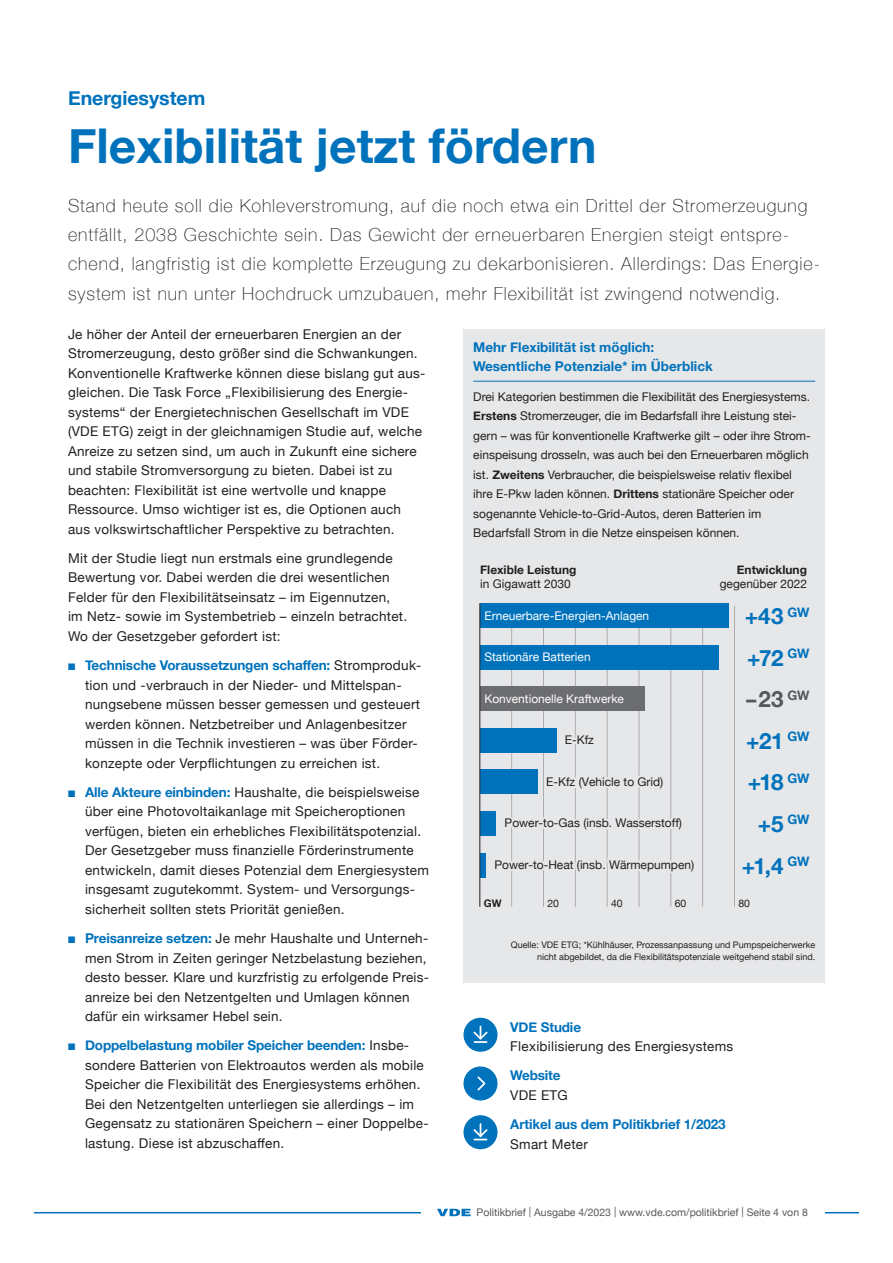
<style>
.page{position:relative;width:893px;height:1263px;background:#fff}
.page>*{position:absolute;margin:0;border:0;box-sizing:border-box;transform-origin:0 0}
.t1{font:700 48px "Helvetica Neue";color:#0072bc}
.t2{font:700 22.35px/41.5px "Helvetica Neue";letter-spacing:-.01em;color:#0072bc;text-align:right}
.t3{font:700 19.5px "Helvetica Neue";color:#0072bc}
.t4{font:100 18px/29.2px "Helvetica Neue";letter-spacing:.05em;color:#231f20}
.t5{font:13.5px/19.5px "Helvetica Neue";letter-spacing:.02em;color:#231f20}
.t6{font:700 13.5px/19.5px "Helvetica Neue";color:#0072bc}
.t7{font:12px/19.5px "Helvetica Neue";color:#231f20}
.t8{font:12px "Helvetica Neue";color:#fff}
.t9{font:700 12px "Helvetica Neue";color:#231f20}
.t10{font:10.5px "Helvetica Neue";color:#57585a}
.t11{font:10.5px "Helvetica Neue";color:#231f20}
.t12{font:700 10.5px "Helvetica Neue";color:#231f20}
.t13{font:9px/12px "Helvetica Neue";color:#231f20;text-align:right}
.s1{color:#0072bc}
.s2{font-weight:700;color:#0072bc}
.s3{font-weight:700}
.s4{color:#57585a}
</style>
<div class="page">
<hr style="left:34px;top:1212px;width:825px;height:1px;background:#0072bc">
<div style="left:422px;top:1197px;width:403px;height:19px;background:#fff"></div>
<svg style="left:437px;top:1209px;width:34px;height:7px"></svg>
<svg style="left:463px;top:1066px;width:34px;height:34px"></svg>
<div style="left:463px;top:329px;width:362px;height:653px;background:#e6e7e9"></div>
<hr style="left:473px;top:381px;width:342px;height:1px;background:#0072bc">
<svg style="left:463px;top:1115px;width:34px;height:34px"></svg>
<svg style="left:463px;top:1018px;width:34px;height:34px"></svg>
<hr style="left:511px;top:606px;width:1px;height:300px;background:#231f20">
<hr style="left:543px;top:606px;width:1px;height:300px;background:#231f20">
<hr style="left:575px;top:606px;width:1px;height:300px;background:#231f20">
<hr style="left:607px;top:606px;width:1px;height:300px;background:#231f20">
<hr style="left:639px;top:606px;width:1px;height:300px;background:#231f20">
<hr style="left:671px;top:606px;width:1px;height:300px;background:#231f20">
<hr style="left:702px;top:606px;width:1px;height:300px;background:#231f20">
<hr style="left:734px;top:606px;width:1px;height:300px;background:#231f20">
<div style="left:480px;top:686px;width:165px;height:25px;background:#6c6d70"></div>
<div style="left:480px;top:603px;width:248px;height:25px;background:#0072bc"></div>
<div style="left:480px;top:728px;width:76px;height:25px;background:#0072bc"></div>
<div style="left:480px;top:853px;width:6px;height:24px;background:#0072bc"></div>
<div style="left:480px;top:811px;width:16px;height:25px;background:#0072bc"></div>
<div style="left:480px;top:770px;width:58px;height:24px;background:#0072bc"></div>
<div style="left:480px;top:645px;width:239px;height:24px;background:#0072bc"></div>
<svg style="left:575px;top:729px;width:1px;height:22px"></svg>
<svg style="left:491px;top:765px;width:181px;height:141px"></svg>
<hr style="left:479px;top:603px;width:1px;height:303px;background:#231f20">
<h3 class="t3" style="left:68px;top:86px;width:139px">Energiesystem</h3>
<h1 class="t1" style="left:68px;top:116px;width:530px">Flexibilität jetzt fördern</h1>
<p class="t4" style="left:68px;top:190px;width:753px">Stand heute soll die Kohleverstromung, auf die noch etwa ein Drittel der Stromerzeugung entfällt, 2038 Geschichte sein. Das Gewicht der erneuerbaren Energien steigt entspre&shy;chend, langfristig ist die komplette Erzeugung zu dekarbonisieren. Allerdings: Das Energie&shy;system ist nun unter Hochdruck umzubauen, mehr Flexibilität ist zwingend notwendig.</p>
<p class="t5" style="left:68px;top:325px;width:359px">Je höher der Anteil der erneuerbaren Energien an der Stromerzeugung, desto größer sind die Schwankungen.<br>Konventionelle Kraftwerke können diese bislang gut aus&shy;gleichen. Die Task Force „Flexibilisierung des Energie&shy;systems“ der Energietechnischen Gesellschaft im VDE (VDE ETG) zeigt in der gleichnamigen Studie auf, welche Anreize zu setzen sind, um auch in Zukunft eine sichere und stabile Stromversorgung zu bieten. Dabei ist zu beachten: Flexibilität ist eine wertvolle und knappe Ressource. Umso wichtiger ist es, die Optionen auch aus volkswirtschaftlicher Perspektive zu betrachten.</p>
<p class="t5" style="left:68px;top:549px;width:341px">Mit der Studie liegt nun erstmals eine grundlegende Bewertung vor. Dabei werden die drei wesentlichen Felder für den Flexibilitätseinsatz – im Eigennutzen, im Netz- sowie im Systembetrieb – einzeln betrachtet.<br>Wo der Gesetzgeber gefordert ist:</p>
<p class="t5" style="left:85px;top:656px;width:338px;text-indent:-17px"><span class="s1">■</span> <span class="s2">Technische Voraussetzungen schaffen:</span> Stromproduk&shy;tion und -verbrauch in der Nieder- und Mittelspan&shy;nungsebene müssen besser gemessen und gesteuert werden können. Netzbetreiber und Anlagenbesitzer müssen in die Technik investieren – was über Förder&shy;konzepte oder Verpflichtungen zu erreichen ist.</p>
<p class="t5" style="left:85px;top:783px;width:345px;text-indent:-17px"><span class="s1">■</span> <span class="s2">Alle Akteure einbinden:</span> Haushalte, die beispielsweise über eine Photovoltaikanlage mit Speicheroptionen verfügen, bieten ein erhebliches Flexibilitätspotenzial.<br>Der Gesetzgeber muss finanzielle Förderinstrumente entwickeln, damit dieses Potenzial dem Energiesystem insgesamt zugutekommt. System- und Versorgungs&shy;sicherheit sollten stets Priorität genießen.</p>
<p class="t5" style="left:85px;top:929px;width:346px;text-indent:-17px"><span class="s1">■</span> <span class="s2">Preisanreize setzen:</span> Je mehr Haushalte und Unterneh&shy;men Strom in Zeiten geringer Netzbelastung beziehen, desto besser. Klare und kurzfristig zu erfolgende Preis&shy;anreize bei den Netzentgelten und Umlagen können dafür ein wirksamer Hebel sein.</p>
<p class="t5" style="left:85px;top:1037px;width:345px;text-indent:-17px"><span class="s1">■</span> <span class="s2">Doppelbelastung mobiler Speicher beenden:</span> Insbe&shy;sondere Batterien von Elektroautos werden als mobile Speicher die Flexibilität des Energiesystems erhöhen.<br>Bei den Netzentgelten unterliegen sie allerdings – im Gegensatz zu stationären Speichern – einer Doppelbe&shy;lastung. Diese ist abzuschaffen.</p>
<p class="t6" style="left:473px;top:337px;width:241px">Mehr Flexibilität ist möglich:<br>Wesentliche Potenziale* im Überblick</p>
<p class="t7" style="left:473px;top:387px;width:339px">Drei Kategorien bestimmen die Flexibilität des Energiesystems.<br><span class="s3">Erstens</span> Stromerzeuger, die im Bedarfsfall ihre Leistung stei&shy;gern – was für konventionelle Kraftwerke gilt – oder ihre Strom&shy;einspeisung drosseln, was auch bei den Erneuerbaren möglich ist. <span class="s3">Zweitens</span> Verbraucher, die beispielsweise relativ flexibel ihre E-Pkw laden können. <span class="s3">Drittens</span> stationäre Speicher oder sogenannte Vehicle-to-Grid-Autos, deren Batterien im Bedarfsfall Strom in die Netze einspeisen können.</p>
<p class="t9" style="left:480px;top:562px;width:98px">Flexible Leistung</p>
<p class="t7" style="left:480px;top:575px;width:92px">in Gigawatt 2030</p>
<p class="t9" style="left:737px;top:562px;width:72px">Entwicklung</p>
<p class="t7" style="left:720px;top:575px;width:89px">gegenüber 2022</p>
<h2 class="t2" style="left:742px;top:595px;width:69px">+43 <sup>GW </sup>+72 <sup>GW </sup><span class="s4">-23</span> <sup>GW </sup>+21 <sup>GW </sup>+18 <sup>GW </sup>+5 <sup>GW </sup>+1,4 <sup>GW</sup></h2>
<p class="t8" style="left:484px;top:607px;width:166px">Erneuerbare-Energien-Anlagen</p>
<p class="t8" style="left:484px;top:648px;width:108px">Stationäre Batterien</p>
<p class="t8" style="left:484px;top:690px;width:141px">Konventionelle Kraftwerke</p>
<p class="t7" style="left:565px;top:731px;width:31px">E-Kfz</p>
<p class="t7" style="left:546px;top:772px;width:119px">E-Kfz (Vehicle to Grid)</p>
<p class="t7" style="left:505px;top:814px;width:179px">Power-to-Gas (insb. Wasserstoff)</p>
<p class="t7" style="left:494px;top:855px;width:201px">Power-to-Heat (insb. Wärmepumpen)</p>
<p class="t12" style="left:484px;top:896px;width:19px">GW</p>
<p class="t11" style="left:547px;top:895px;width:13px">20</p>
<p class="t11" style="left:611px;top:895px;width:13px">40</p>
<p class="t11" style="left:675px;top:895px;width:13px">60</p>
<p class="t11" style="left:738px;top:895px;width:13px">80</p>
<p class="t13" style="left:511px;top:940px;width:306px">Quelle: VDE ETG; *Kühlhäuser, Prozessanpassung und Pumpspeicherwerke nicht abgebildet, da die Flexibilitätspotenziale weitgehend stabil sind.</p>
<p class="t6" style="left:510px;top:1017px;width:72px">VDE Studie</p>
<p class="t5" style="left:510px;top:1037px;width:225px">Flexibilisierung des Energiesystems</p>
<p class="t6" style="left:510px;top:1065px;width:52px">Website</p>
<p class="t5" style="left:510px;top:1086px;width:59px">VDE ETG</p>
<p class="t6" style="left:510px;top:1114px;width:217px">Artikel aus dem Politikbrief 1/2023</p>
<p class="t5" style="left:510px;top:1135px;width:79px">Smart Meter</p>
<p class="t10" style="left:477px;top:1205px;width:333px">Politikbrief | Ausgabe 4/2023 | www.vde.com/politikbrief | Seite 4 von 8</p>
</div>
